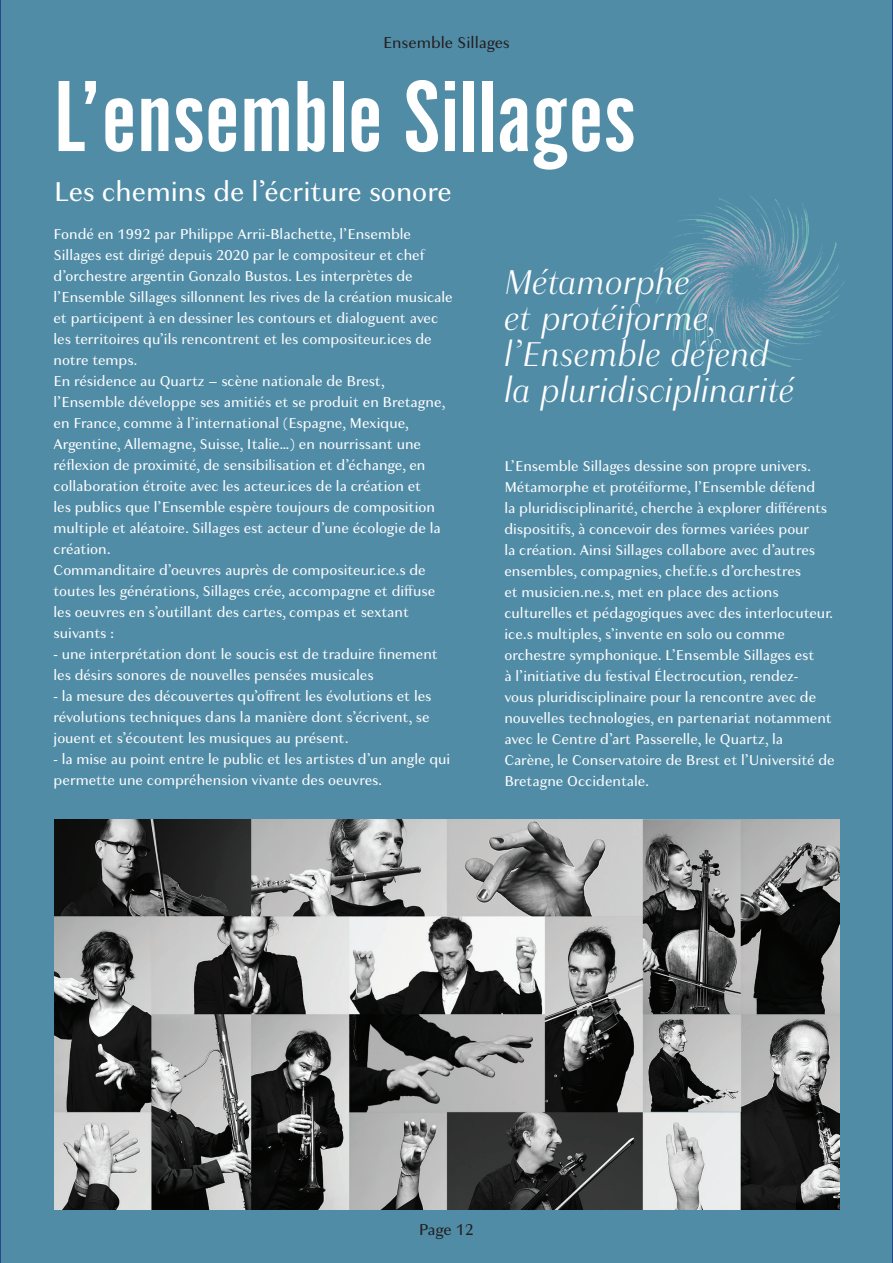
<style>
.page{position:relative;width:893px;height:1263px;background:#518ca7}
.page>*{position:absolute;margin:0;border:0;box-sizing:border-box;transform-origin:0 0}
.t1{font:105px "Alternate Got No 1 D";color:#fff;scale:1.1 1}
.t2{font:italic 300 36px/36px "Granville";color:#fff}
.t3{font:28.5px "Granville";color:#fff}
.t4{font:16.5px "Granville";color:#231f20}
.t5{font:15px/21px "Granville";color:#fff}
</style>
<div class="page">
<img style="left:627px;top:166px;width:241px;height:241px">
<img style="left:55px;top:819px;width:785px;height:390px">
<p class="t4" style="left:383px;top:32px;width:128px">Ensemble Sillages</p>
<h1 class="t1" style="left:54px;top:64px;width:530px">L’ensemble Sillages</h1>
<h3 class="t3" style="left:54px;top:173px;width:400px">Les chemins de l’écriture sonore</h3>
<p class="t5" style="left:54px;top:224px;width:401px">Fondé en 1992 par Philippe Arrii-Blachette, l’Ensemble Sillages est dirigé depuis 2020 par le compositeur et chef d’orchestre argentin Gonzalo Bustos. Les interprètes de l’Ensemble Sillages sillonnent les rives de la création musicale et participent à en dessiner les contours et dialoguent avec les territoires qu’ils rencontrent et les compositeur.ices de notre temps.<br>En résidence au Quartz – scène nationale de Brest, l’Ensemble développe ses amitiés et se produit en Bretagne, en France, comme à l’international (Espagne, Mexique, Argentine, Allemagne, Suisse, Italie…) en nourrissant une réflexion de proximité, de sensibilisation et d’échange, en collaboration étroite avec les acteur.ices de la création et<br>les publics que l’Ensemble espère toujours de composition multiple et aléatoire. Sillages est acteur d’une écologie de la création.<br>Commanditaire d’oeuvres auprès de compositeur.ice.s de toutes les générations, Sillages crée, accompagne et diffuse les oeuvres en s’outillant des cartes, compas et sextant suivants :</p>
<p class="t5" style="left:54px;top:644px;width:386px">- une interprétation dont le soucis est de traduire finement les désirs sonores de nouvelles pensées musicales</p>
<p class="t5" style="left:54px;top:686px;width:379px">- la mesure des découvertes qu’offrent les évolutions et les révolutions techniques dans la manière dont s’écrivent, se jouent et s’écoutent les musiques au présent.</p>
<p class="t5" style="left:54px;top:749px;width:398px">- la mise au point entre le public et les artistes d’un angle qui permette une compréhension vivante des oeuvres.</p>
<h2 class="t2" style="left:504px;top:265px;width:292px">Métamorphe<br>et protéiforme, l’Ensemble défend la pluridisciplinarité</h2>
<p class="t5" style="left:504px;top:456px;width:332px">L’Ensemble Sillages dessine son propre univers.<br>Métamorphe et protéiforme, l’Ensemble défend<br>la pluridisciplinarité, cherche à explorer différents dispositifs, à concevoir des formes variées pour<br>la création. Ainsi Sillages collabore avec d’autres ensembles, compagnies, chef.fe.s d’orchestres<br>et musicien.ne.s, met en place des actions culturelles et pédagogiques avec des interlocuteur. ice.s multiples, s’invente en solo ou comme orchestre symphonique. L’Ensemble Sillages est<br>à l’initiative du festival Électrocution, rendez-<br>vous pluridisciplinaire pour la rencontre avec de nouvelles technologies, en partenariat notamment avec le Centre d’art Passerelle, le Quartz, la Carène, le Conservatoire de Brest et l’Université de Bretagne Occidentale.</p>
<p class="t4" style="left:419px;top:1219px;width:57px">Page 12</p>
</div>
